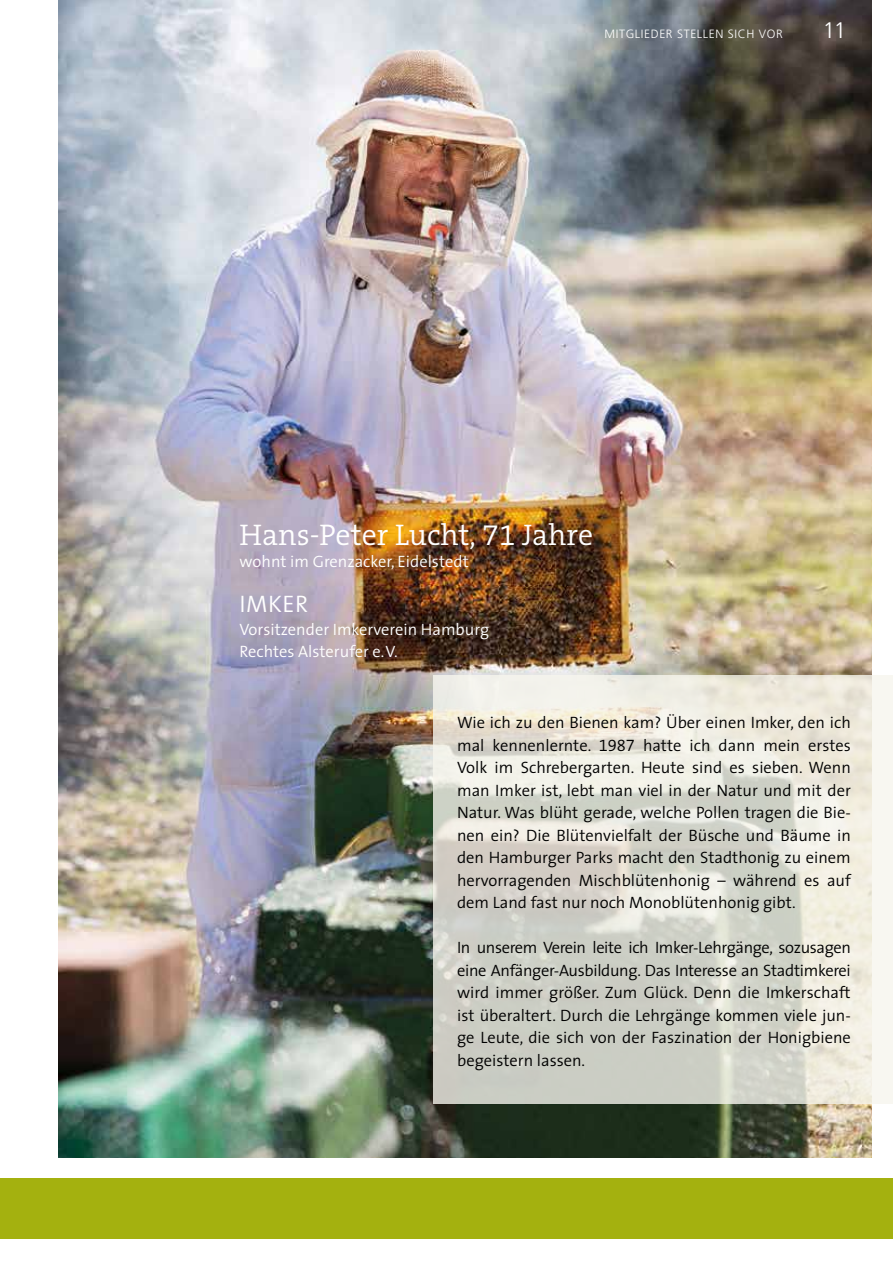
<style>
.page{position:relative;width:893px;height:1263px;background:#fff}
.page>*{position:absolute;margin:0;border:0;box-sizing:border-box;transform-origin:0 0}
.t1{font:300 30px "The Serif B4";color:#fff}
.t2{font:300 24px "The Sans";letter-spacing:.02em;color:#fff}
.t3{font:300 22.5px "Frutiger";color:#fff}
.t4{font:300 16.5px/22.5px "The Sans";color:#000;text-align:justify}
.t5{font:300 16.5px/22.5px "The Sans";color:#fff}
.t6{font:300 12px "Frutiger";color:#fff}
.s1{font-family:"The Sans Semi Light Expert";font-weight:400}
</style>
<div class="page">
<div style="left:0;top:1178px;width:893px;height:60px;background:#a4b10f"></div>
<img style="left:58px;top:0;width:814px;height:1157px">
<svg style="left:434px;top:675px;width:459px;height:429px;background:#deddd3"></svg>
<p class="t6" style="left:605px;top:27px;width:19px">MITGLIEDER</p>
<p class="t6" style="left:677px;top:27px;width:8px">STELLEN</p>
<p class="t6" style="left:728px;top:27px;width:8px">SICH</p>
<p class="t6" style="left:759px;top:27px;width:9px">VOR</p>
<h3 class="t3" style="left:823px;top:18px;width:25px">11</h3>
<h1 class="t1" style="left:240px;top:519px;width:355px">Hans-Peter Lucht, 71 Jahre</h1>
<p class="t5" style="left:240px;top:550px;width:231px">wohnt im Grenzacker, Eidelstedt</p>
<h2 class="t2" style="left:240px;top:584px;width:70px">IMKER</h2>
<p class="t5" style="left:240px;top:617px;width:251px">Vorsitzender Imkerverein Hamburg<br>Rechtes Alsterufer e.V.</p>
<p class="t4" style="left:457px;top:711px;width:395px">Wie ich zu den Bienen kam? Über einen Imker, den ich mal kennenlernte. <span class="s1">1987</span> hatte ich dann mein erstes Volk im Schrebergarten. Heute sind es sieben. Wenn man Imker ist, lebt man viel in der Natur und mit der Natur. Was blüht gerade, welche Pollen tragen die Bie&shy;nen ein? Die Blütenvielfalt der Büsche und Bäume in den Hamburger Parks macht den Stadthonig zu einem hervorragenden Mischblütenhonig – während es auf dem Land fast nur noch Monoblütenhonig gibt.</p>
<p class="t4" style="left:457px;top:936px;width:395px">In unserem Verein leite ich Imker-Lehrgänge, sozusagen eine Anfänger-Ausbildung. Das Interesse an Stadtimkerei wird immer größer. Zum Glück. Denn die Imkerschaft ist überaltert. Durch die Lehrgänge kommen viele jun&shy;ge Leute, die sich von der Faszination der Honigbiene begeistern lassen.</p>
</div>
